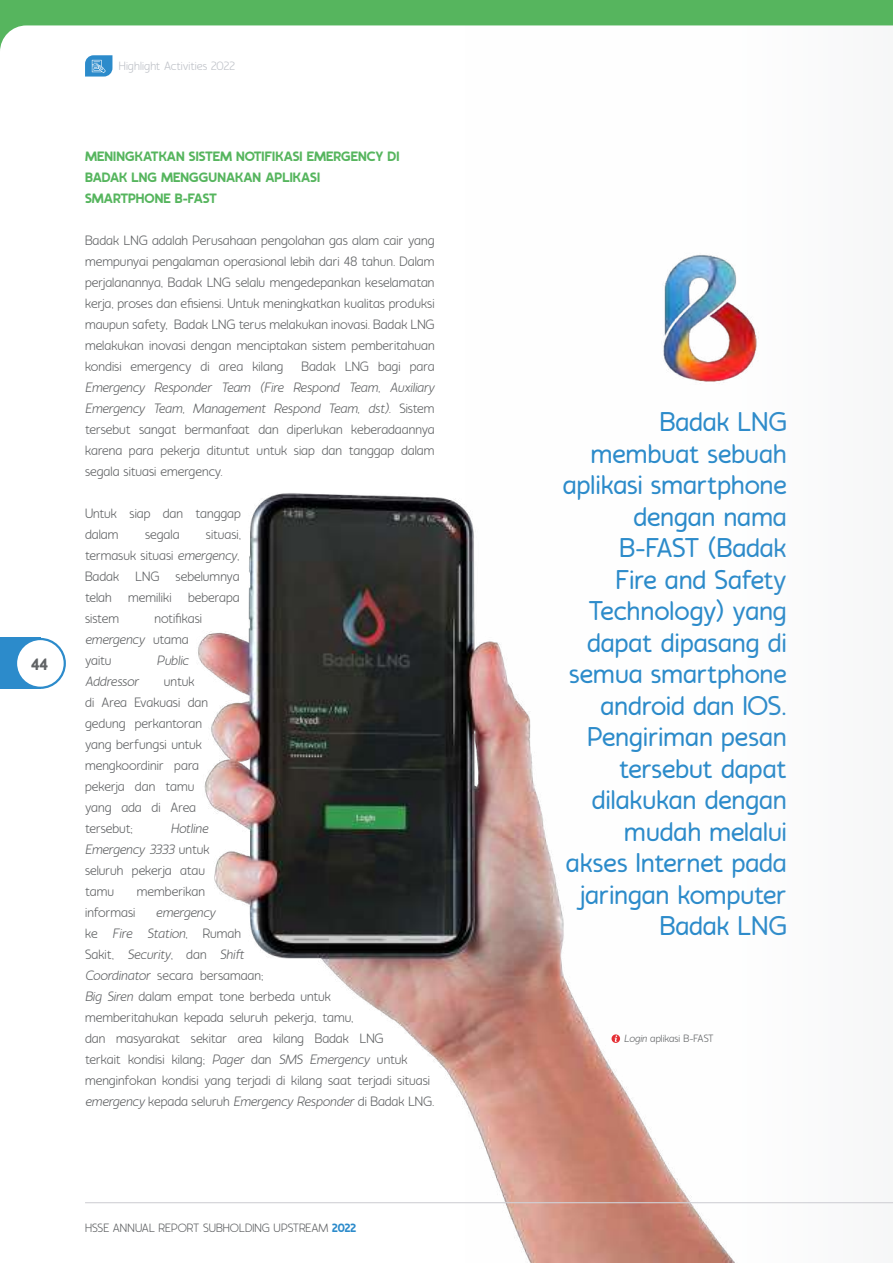
<style>
.page{position:relative;width:893px;height:1263px;background:#fff}
.page>*{position:absolute;margin:0;border:0;box-sizing:border-box;transform-origin:0 0}
.t1{font:27px/31.5px "Auro";color:#2c8bcb;text-align:right}
.t2{font:700 16.5px "Auro";color:#616365}
.t3{font:13.5px/21px "Auro";color:#616365}
.t4{font:700 13.5px/21px "Auro";color:#56b55e}
.t5{font:italic 13.5px "Auro";color:#616365}
.t6{font:12px "Auro";color:#616365}
.t7{font:12px "Auro";color:#bfc2c8}
.t8{font:10.5px "Auro";color:#616365}
.s1{font-style:italic}
.s2{font-weight:700;color:#2c8bcb}
</style>
<div class="page">
<img style="left:146px;top:493px;width:320px;height:711px">
<svg style="left:466px;top:255px;width:427px;height:1008px"></svg>
<div style="left:0;top:638px;width:40px;height:51px;background:#2c8bcb"></div>
<div style="left:16px;top:639px;width:49px;height:49px;background:#fff;border-radius:50%"></div>
<div style="left:15px;top:638px;width:51px;height:51px;border:2px solid #2c8bcb;border-radius:50%"></div>
<hr style="left:85px;top:1202px;width:808px;height:1px;background:#d1d1d6">
<svg style="left:0;top:0;width:893px;height:50px;fill:#56b55e"></svg>
<svg style="left:85px;top:55px;width:27px;height:22px"></svg>
<p class="t2" style="left:31px;top:654px;width:19px">44</p>
<p class="t7" style="left:119px;top:59px;width:118px">Highlight Activities 2022</p>
<p class="t4" style="left:85px;top:146px;width:316px">MENINGKATKAN SISTEM NOTIFIKASI EMERGENCY DI<br>BADAK LNG MENGGUNAKAN APLIKASI<br>SMARTPHONE B-FAST</p>
<p class="t3" style="left:85px;top:230px;width:351px;text-align:justify">Badak LNG adalah Perusahaan pengolahan gas alam cair yang mempunyai pengalaman operasional lebih dari 48 tahun. Dalam perjalanannya, Badak LNG selalu mengedepankan keselamatan kerja, proses dan efisiensi. Untuk meningkatkan kualitas produksi maupun safety, Badak LNG terus melakukan inovasi. Badak LNG melakukan inovasi dengan menciptakan sistem pemberitahuan kondisi emergency di area kilang</p>
<p class="t3" style="left:302px;top:356px;width:134px">Badak LNG bagi para</p>
<p class="t3" style="left:85px;top:377px;width:351px;text-align:justify"><span class="s1">Emergency Responder Team (Fire Respond Team, Auxiliary Emergency Team, Management Respond Team, dst)</span>. Sistem tersebut sangat bermanfaat dan diperlukan keberadaannya karena para pekerja dituntut untuk siap dan tanggap dalam segala situasi emergency.</p>
<p class="t3" style="left:85px;top:503px;width:157px">Untuk siap dan tanggap dalam</p>
<p class="t3" style="left:145px;top:524px;width:36px">segala</p>
<p class="t3" style="left:85px;top:524px;width:158px;text-align:justify;text-indent:121px">situasi, termasuk situasi <span class="s1">emergency</span>, Badak LNG sebelumnya telah memiliki beberapa sistem</p>
<p class="t3" style="left:85px;top:608px;width:119px;text-indent:69px">notifikasi <span class="s1">emergency</span> utama yaitu</p>
<p class="t5" style="left:157px;top:652px;width:33px">Public</p>
<p class="t3" style="left:85px;top:671px;width:125px;text-indent:79px">untuk<br>di Area Evakuasi dan gedung perkantoran yang berfungsi untuk mengkoordinir para pekerja dan tamu yang ada di Area tersebut;</p>
<p class="t5" style="left:85px;top:673px;width:55px">Addressor</p>
<p class="t3" style="left:85px;top:818px;width:126px;text-indent:86px"><span class="s1">Hotline<br>Emergency 3333</span> untuk seluruh pekerja atau tamu</p>
<p class="t3" style="left:137px;top:881px;width:70px">memberikan</p>
<p class="t3" style="left:85px;top:902px;width:52px">informasi</p>
<p class="t3" style="left:85px;top:902px;width:351px;text-indent:71px"><span class="s1">emergency<br></span>ke <span class="s1">Fire Station</span>, Rumah<br>Sakit, <span class="s1">Security</span>, dan <span class="s1">Shift<br>Coordinator</span> secara bersamaan;<br><span class="s1">Big Siren</span> dalam empat tone berbeda untuk<br>memberitahukan kepada seluruh pekerja, tamu,<br>dan masyarakat sekitar area kilang Badak LNG<br>terkait kondisi kilang; <span class="s1">Pager</span> dan <span class="s1">SMS Emergency</span> untuk menginfokan kondisi yang terjadi di kilang saat terjadi situasi <span class="s1">emergency</span> kepada seluruh <span class="s1">Emergency Responder</span> di Badak LNG.</p>
<p class="t6" style="left:85px;top:1221px;width:273px">HSSE ANNUAL REPORT SUBHOLDING UPSTREAM <span class="s2">2022</span></p>
<p class="t1" style="left:563px;top:406px;width:225px">Badak LNG membuat sebuah aplikasi smartphone dengan nama<br>B-FAST (Badak<br>Fire and Safety<br>Technology) yang dapat dipasang di semua smartphone android dan IOS.<br>Pengiriman pesan tersebut dapat dilakukan dengan mudah melalui akses Internet pada jaringan komputer<br>Badak LNG</p>
<p class="t8" style="left:624px;top:1032px;width:91px"><span class="s1">Login</span> aplikasi B-FAST</p>
</div>
